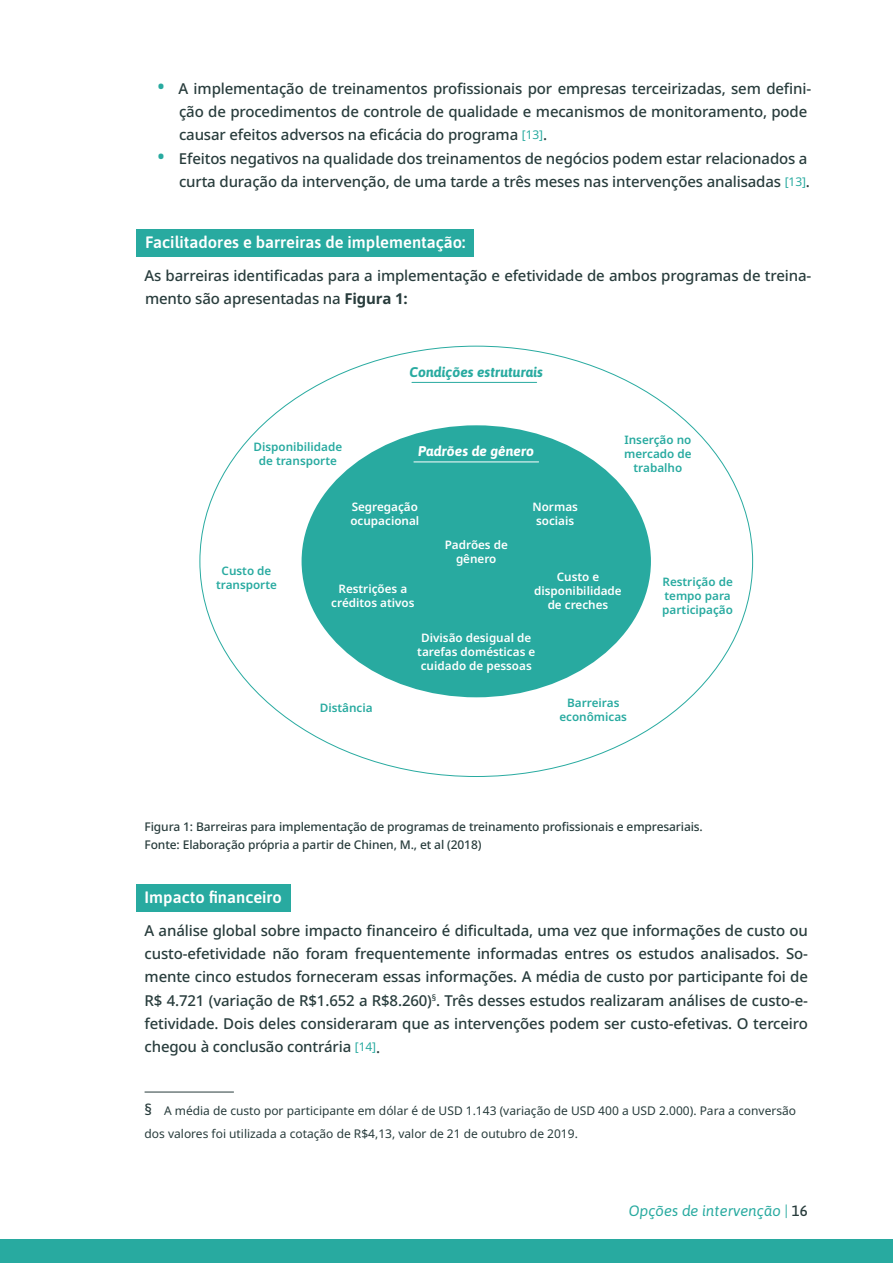
<style>
.page{position:relative;width:893px;height:1263px;background:#fff}
.page>*{position:absolute;margin:0;border:0;box-sizing:border-box;transform-origin:0 0}
.t1{font:600 16.5px "Asap";color:#fff}
.t2{font:500 15px/23.4px "Noto Sans";letter-spacing:-.01em;color:#283c3c}
.t3{font:italic 15px "Asap";color:#28aaa0}
.t4{font:italic 700 14.1px "Asap";color:#28aaa0}
.t5{font:italic 700 14.1px "Asap";color:#fff}
.t6{font:12px/22.5px "Noto Sans";color:#283c3c}
.t7{font:500 12px/18px "Noto Sans";letter-spacing:-.01em;color:#283c3c}
.t8{font:600 11.7px/14.1px "Noto Sans";color:#fff;text-align:center}
.t9{font:600 11.7px/14.1px "Noto Sans";color:#28aaa0;text-align:center}
.s1{font-size:21px;color:#28aaa0}
.s2{font-weight:400;font-size:12px;color:#28aaa0}
.s3{font-weight:700}
.s4{font-weight:500;font-size:15px}
.s5{font-weight:500;font-style:normal;color:#283c3c}
</style>
<div class="page">
<div style="left:0;top:1239px;width:893px;height:24px;background:#28aaa0"></div>
<div style="left:136px;top:229px;width:338px;height:27px;background:#28aaa0"></div>
<div style="left:302px;top:425px;width:349px;height:272px;background:#28aaa0;border-radius:50%"></div>
<hr style="left:414px;top:461px;width:125px;height:1px;background:#fff">
<hr style="left:412px;top:382px;width:125px;height:1px;background:#28aaa0">
<div style="left:136px;top:884px;width:155px;height:27px;background:#28aaa0"></div>
<hr style="left:145px;top:1092px;width:89px;height:1px;background:#283c3c">
<p class="t2" style="left:179px;top:77px;width:634px;text-indent:-22px"><span class="s1">•</span> A implementação de treinamentos profissionais por empresas terceirizadas, sem defini&shy;ção de procedimentos de controle de qualidade e mecanismos de monitoramento, pode causar efeitos adversos na eficácia do programa <span class="s2">[13]</span>.</p>
<p class="t2" style="left:157px;top:147px;width:654px;text-align:right"><span class="s1">•</span> Efeitos negativos na qualidade dos treinamentos de negócios podem estar relacionados a curta duração da intervenção, de uma tarde a três meses nas intervenções analisadas <span class="s2">[13]</span>.</p>
<p class="t1" style="left:145px;top:231px;width:322px">Facilitadores e barreiras de implementação:</p>
<p class="t2" style="left:144px;top:264px;width:668px">As barreiras identificadas para a implementação e efetividade de ambos programas de treina&shy;mento são apresentadas na <span class="s3">Figura 1:</span></p>
<p class="t4" style="left:409px;top:362px;width:135px">Condições estruturais</p>
<p class="t9" style="left:254px;top:440px;width:90px">Disponibilidade de transporte</p>
<p class="t5" style="left:418px;top:442px;width:117px">Padrões de gênero</p>
<p class="t8" style="left:350px;top:500px;width:70px;text-align:left">Segregação ocupacional</p>
<p class="t8" style="left:532px;top:500px;width:47px">Normas sociais</p>
<p class="t9" style="left:624px;top:433px;width:69px">Inserção no mercado de trabalho</p>
<p class="t9" style="left:216px;top:564px;width:62px">Custo de transporte</p>
<p class="t8" style="left:331px;top:582px;width:85px">Restrições a créditos ativos</p>
<p class="t8" style="left:445px;top:538px;width:65px">Padrões de gênero</p>
<p class="t8" style="left:534px;top:570px;width:89px">Custo e disponibilidade de creches</p>
<p class="t8" style="left:417px;top:631px;width:119px">Divisão desigual de tarefas domésticas e cuidado de pessoas</p>
<p class="t9" style="left:320px;top:701px;width:54px">Distância</p>
<p class="t9" style="left:559px;top:696px;width:69px">Barreiras econômicas</p>
<p class="t9" style="left:662px;top:575px;width:72px;text-align:left">Restrição de tempo para participação</p>
<p class="t7" style="left:145px;top:818px;width:560px">Figura 1: Barreiras para implementação de programas de treinamento profissionais e empresariais.<br>Fonte: Elaboração própria a partir de Chinen, M., et al (2018)</p>
<p class="t1" style="left:145px;top:886px;width:139px">Impacto financeiro</p>
<p class="t2" style="left:145px;top:919px;width:665px;text-align:justify">A análise global sobre impacto financeiro é dificultada, uma vez que informações de custo ou custo-efetividade não foram frequentemente informadas entres os estudos analisados. So&shy;mente cinco estudos forneceram essas informações. A média de custo por participante foi de R$ 4.721 (variação de R$1.652 a R$8.260)<sup>§</sup>. Três desses estudos realizaram análises de custo-e&shy;fetividade. Dois deles consideraram que as intervenções podem ser custo-efetivas. O terceiro chegou à conclusão contrária <span class="s2">[14]</span>.</p>
<p class="t6" style="left:145px;top:1100px;width:653px"><span class="s4">§</span> A média de custo por participante em dólar é de USD 1.143 (variação de USD 400 a USD 2.000). Para a conversão dos valores foi utilizada a cotação de R$4,13, valor de 21 de outubro de 2019.</p>
<p class="t3" style="left:629px;top:1201px;width:181px">Opções de intervenção | <span class="s5">16</span></p>
</div>
